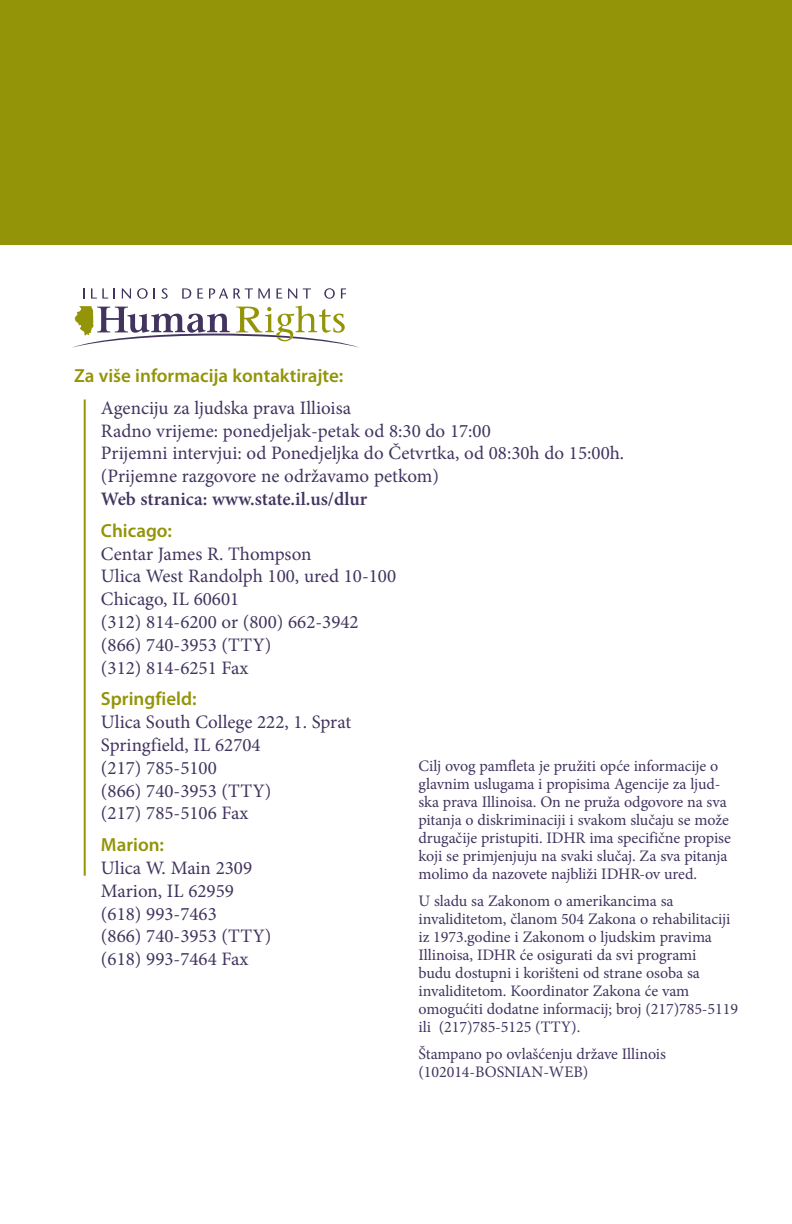
<style>
.page{position:relative;width:792px;height:1224px;background:#fff}
.page>*{position:absolute;margin:0;border:0;box-sizing:border-box;transform-origin:0 0}
.t1{font:19px/22.8px "Minion Pro";color:#42345f}
.t2{font:600 19px "Myriad Pro";color:#939408}
.t3{font:600 19px "Minion Pro";color:#42345f}
.t4{font:16px/18px "Minion Pro";letter-spacing:-.005em;color:#42345f}
</style>
<div class="page">
<div style="left:0;top:0;width:792px;height:245px;background:#939408"></div>
<hr style="left:84px;top:399px;width:2px;height:477px;background:#939408">
<svg style="left:91px;top:288px;width:17px;height:11px"></svg>
<svg style="left:122px;top:288px;width:9px;height:11px"></svg>
<svg style="left:137px;top:288px;width:11px;height:11px"></svg>
<svg style="left:161px;top:288px;width:7px;height:11px"></svg>
<svg style="left:182px;top:288px;width:9px;height:11px"></svg>
<svg style="left:197px;top:288px;width:6px;height:11px"></svg>
<svg style="left:209px;top:288px;width:61px;height:11px"></svg>
<svg style="left:276px;top:288px;width:6px;height:11px"></svg>
<svg style="left:288px;top:288px;width:9px;height:11px"></svg>
<svg style="left:303px;top:288px;width:8px;height:11px"></svg>
<svg style="left:324px;top:288px;width:11px;height:11px"></svg>
<svg style="left:341px;top:288px;width:5px;height:11px"></svg>
<svg style="left:72px;top:306px;width:287px;height:42px"></svg>
<p class="t2" style="left:74px;top:363px;width:271px">Za više informacija kontaktirajte:</p>
<p class="t1" style="left:101px;top:396px;width:525px">Agenciju za ljudska prava Illioisa<br>Radno vrijeme: ponedjeljak-petak od 8:30 do 17:00<br>Prijemni intervjui: od Ponedjeljka do Četvrtka, od 08:30h do 15:00h. (Prijemne razgovore ne održavamo petkom)</p>
<p class="t3" style="left:101px;top:486px;width:268px">Web stranica: www.state.il.us/dlur</p>
<p class="t2" style="left:101px;top:518px;width:73px">Chicago:</p>
<p class="t1" style="left:101px;top:542px;width:297px">Centar James R. Thompson<br>Ulica West Randolph 100, ured 10-100<br>Chicago, IL 60601<br>(312) 814-6200 or (800) 662-3942 (866) 740-3953 (TTY)<br>(312) 814-6251 Fax</p>
<p class="t2" style="left:101px;top:687px;width:97px">Springfield:</p>
<p class="t1" style="left:101px;top:711px;width:252px">Ulica South College 222, 1. Sprat<br>Springfield, IL 62704<br>(217) 785-5100<br>(866) 740-3953 (TTY)<br>(217) 785-5106 Fax</p>
<p class="t2" style="left:101px;top:833px;width:65px">Marion:</p>
<p class="t1" style="left:101px;top:857px;width:172px">Ulica W. Main 2309<br>Marion, IL 62959 (618) 993-7463<br>(866) 740-3953 (TTY) (618) 993-7464 Fax</p>
<p class="t4" style="left:418px;top:757px;width:314px">Cilj ovog pamfleta je pružiti opće informacije o glavnim uslugama i propisima Agencije za ljud&shy;ska prava Illinoisa. On ne pruža odgovore na sva pitanja o diskriminaciji i svakom slučaju se može drugačije pristupiti. IDHR ima specifične propise koji se primjenjuju na svaki slučaj. Za sva pitanja molimo da nazovete najbliži IDHR-ov ured.</p>
<p class="t4" style="left:418px;top:892px;width:321px">U sladu sa Zakonom o amerikancima sa invaliditetom, članom 504 Zakona o rehabilitaciji iz 1973.godine i Zakonom o ljudskim pravima Illinoisa, IDHR će osigurati da svi programi<br>budu dostupni i korišteni od strane osoba sa invaliditetom. Koordinator Zakona će vam omogućiti dodatne informacij; broj (217)785-5119 ili (217)785-5125 (TTY).</p>
<p class="t4" style="left:418px;top:1045px;width:249px">Štampano po ovlašćenju države Illinois (102014-BOSNIAN-WEB)</p>
</div>
